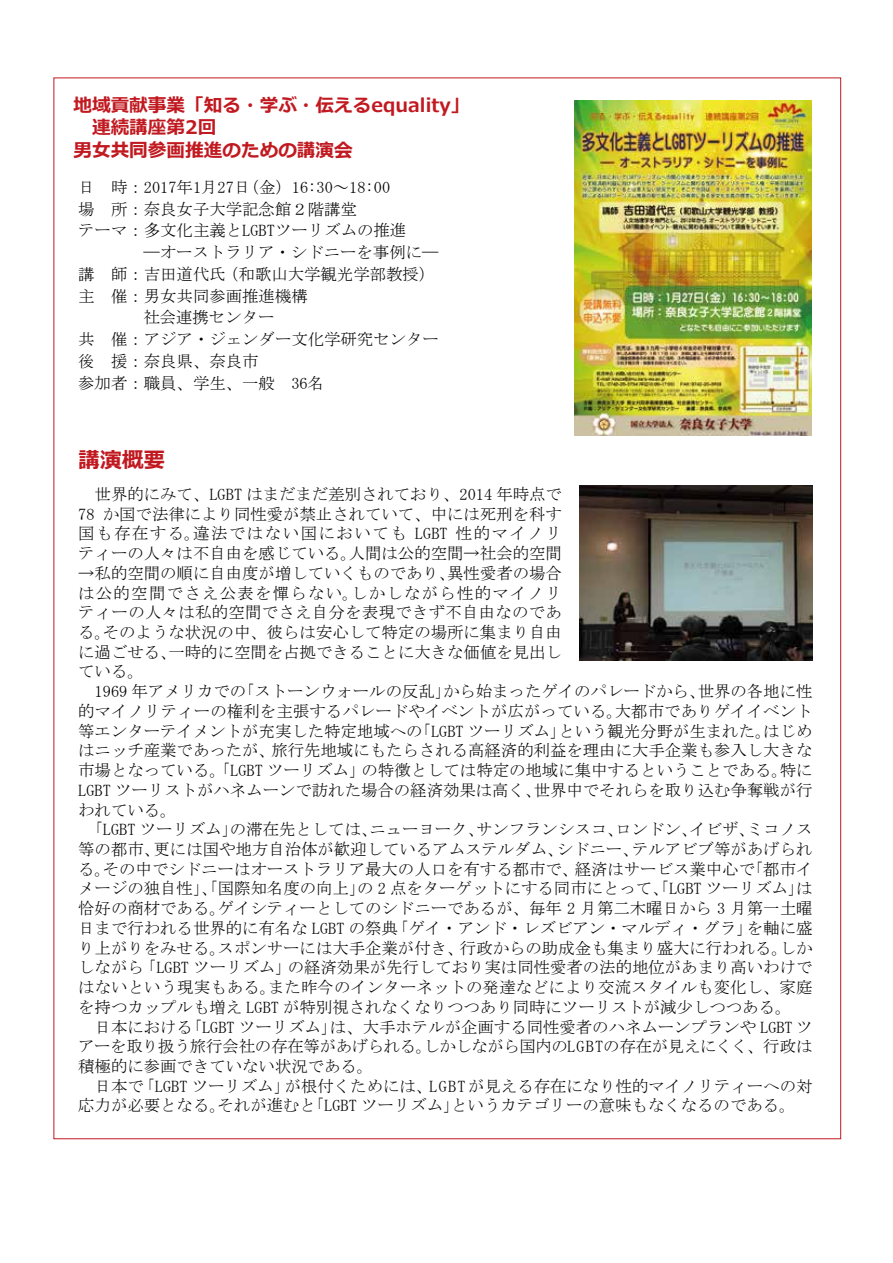
<style>
.page{position:relative;width:893px;height:1263px;background:#fff}
.page>*{position:absolute;margin:0;border:0;box-sizing:border-box;transform-origin:0 0}
.t1{font:700 21.75px "Meiryo";color:#c11920}
.t2{font:700 18.6px "Meiryo";color:#c11920}
.t3{font:16.35px/19.6px "MS Mincho";color:#000;text-align:justify}
</style>
<div class="page">
<img style="left:579px;top:486px;width:234px;height:175px">
<img style="left:574px;top:101px;width:237px;height:335px">
<p class="t2" style="left:73px;top:92px;width:398px">地域貢献事業「知る・学ぶ・伝えるequality」</p>
<p class="t2" style="left:92px;top:114px;width:126px">連続講座第2回</p>
<p class="t2" style="left:73px;top:137px;width:281px">男女共同参画推進のための講演会</p>
<p class="t3" style="left:78px;top:177px;width:313px">日　時：2017年1月27日（金）16:30～18:00</p>
<p class="t3" style="left:78px;top:199px;width:280px">場　所：奈良女子大学記念館２階講堂</p>
<p class="t3" style="left:78px;top:221px;width:330px">テーマ：多文化主義とLGBTツーリズムの推進</p>
<p class="t3" style="left:143px;top:242px;width:297px">―オーストラリア・シドニーを事例に―</p>
<p class="t3" style="left:78px;top:264px;width:359px">講　師：吉田道代氏（和歌山大学観光学部教授）</p>
<p class="t3" style="left:78px;top:286px;width:231px">主　催：男女共同参画推進機構</p>
<p class="t3" style="left:143px;top:308px;width:133px">社会連携センター</p>
<p class="t3" style="left:78px;top:329px;width:362px">共　催：アジア・ジェンダー文化学研究センター</p>
<p class="t3" style="left:78px;top:351px;width:182px">後　援：奈良県、奈良市</p>
<p class="t3" style="left:78px;top:373px;width:247px">参加者：職員、学生、一般　36名</p>
<h1 class="t1" style="left:78px;top:445px;width:89px">講演概要</h1>
<p class="t3" style="left:78px;top:484px;width:485px">　世界的にみて、LGBT はまだまだ差別されており、2014 年時点で78 か国で法律により同性愛が禁止されていて、中には死刑を科す国も存在する。違法ではない国においても LGBT 性的マイノリティーの人々は不自由を感じている。人間は公的空間→社会的空間</p>
<p class="t3" style="left:78px;top:563px;width:736px;text-align:left">→私的空間の順に自由度が増していくものであり、異性愛者の場合<br>は公的空間でさえ公表を憚らない。しかしながら性的マイノリ<br>ティーの人々は私的空間でさえ自分を表現できず不自由なのであ<br>る。そのような状況の中、彼らは安心して特定の場所に集まり自由<br>に過ごせる、一時的に空間を占拠できることに大きな価値を見出し<br>ている。<br>　1969 年アメリカでの「ストーンウォールの反乱」から始まったゲイのパレードから、世界の各地に性的マイノリティーの権利を主張するパレードやイベントが広がっている。大都市でありゲイイベント等エンターテイメントが充実した特定地域への「LGBT ツーリズム」という観光分野が生まれた。はじめはニッチ産業であったが、旅行先地域にもたらされる高経済的利益を理由に大手企業も参入し大きな市場となっている。「LGBT ツーリズム」の特徴としては特定の地域に集中するということである。特にLGBT ツーリストがハネムーンで訪れた場合の経済効果は高く、世界中でそれらを取り込む争奪戦が行われている。<br>　「LGBT ツーリズム」の滞在先としては、ニューヨーク、サンフランシスコ、ロンドン、イビザ、ミコノス等の都市、更には国や地方自治体が歓迎しているアムステルダム、シドニー、テルアビブ等があげられる。その中でシドニーはオーストラリア最大の人口を有する都市で、経済はサービス業中心で「都市イメージの独自性」、「国際知名度の向上」の 2 点をターゲットにする同市にとって、「LGBT ツーリズム」は恰好の商材である。ゲイシティーとしてのシドニーであるが、毎年 2 月第二木曜日から 3 月第一土曜日まで行われる世界的に有名な LGBT の祭典「ゲイ・アンド・レズビアン・マルディ・グラ」を軸に盛り上がりをみせる。スポンサーには大手企業が付き、行政からの助成金も集まり盛大に行われる。しかしながら「LGBT ツーリズム」の経済効果が先行しており実は同性愛者の法的地位があまり高いわけではないという現実もある。また昨今のインターネットの発達などにより交流スタイルも変化し、家庭を持つカップルも増え LGBT が特別視されなくなりつつあり同時にツーリストが減少しつつある。<br>　日本における「LGBT ツーリズム」は、大手ホテルが企画する同性愛者のハネムーンプランや LGBT ツアーを取り扱う旅行会社の存在等があげられる。しかしながら国内のLGBTの存在が見えにくく、行政は積極的に参画できていない状況である。<br>　日本で「LGBT ツーリズム」が根付くためには、LGBTが見える存在になり性的マイノリティーへの対応力が必要となる。それが進むと「LGBT ツーリズム」というカテゴリーの意味もなくなるのである。</p>
</div>
